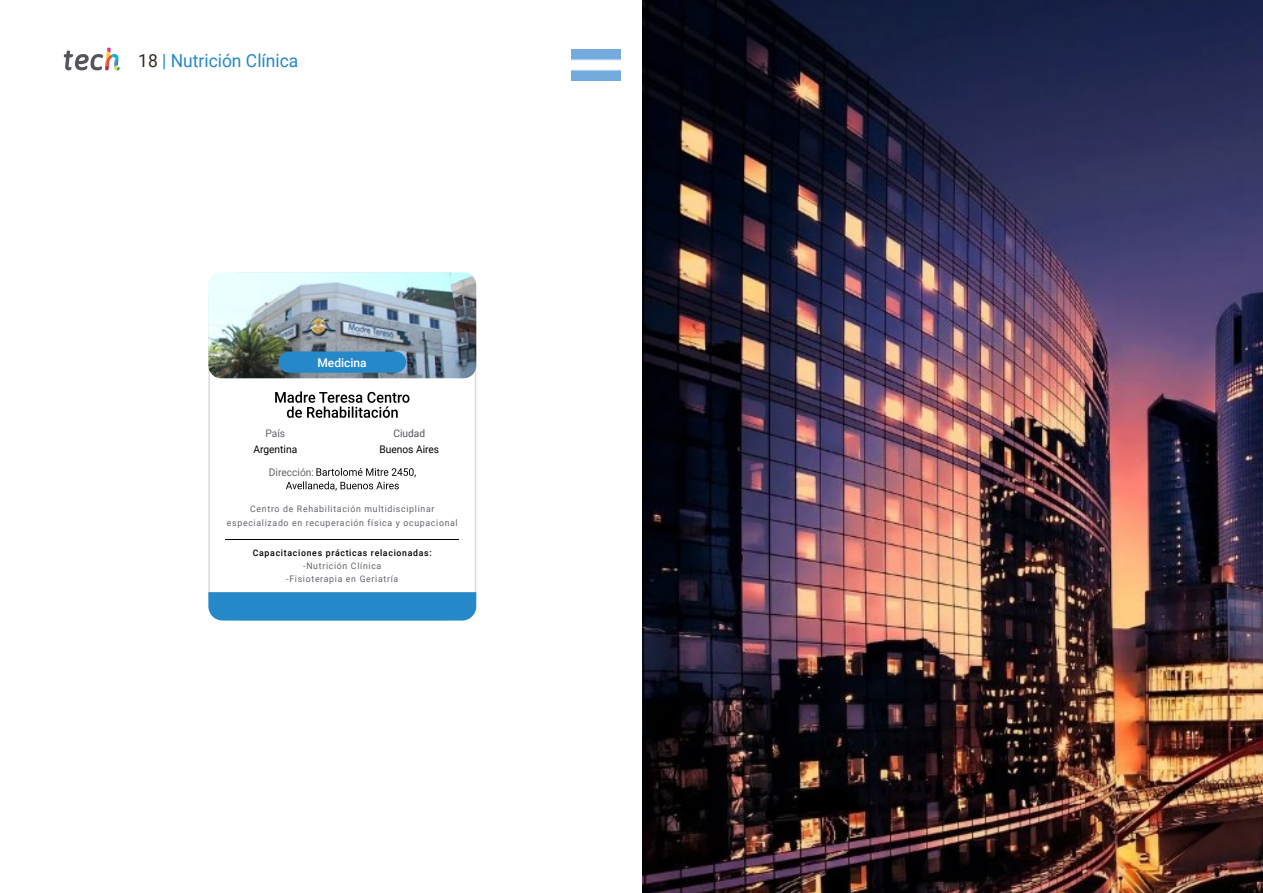
<style>
.page{position:relative;width:1263px;height:893px;background:#fff}
.page>*{position:absolute;margin:0;border:0;box-sizing:border-box;transform-origin:0 0}
.t1{font:18px "Roboto";color:#2488c9}
.t2{font:500 12px "Roboto";color:#fff}
.t3{font:10.5px "Roboto";color:#000}
.t4{font:10.5px "Roboto";color:#61646a}
.t5{font:10.5px "Roboto";color:#52555b}
.t6{font:9px/13.5px "Roboto";letter-spacing:.08em;color:#61646a;text-align:center}
.t7{font:500 9px "Roboto";letter-spacing:.08em;color:#000}
.s1{color:#312e20}
.s2{color:#1989cb}
</style>
<div class="page">
<svg style="left:64px;top:48px;width:56px;height:23px"></svg>
<img style="left:642px;top:0;width:621px;height:893px">
<svg style="left:208px;top:283px;width:269px;height:326px"></svg>
<img style="left:208px;top:272px;width:268px;height:106px">
<div style="left:279px;top:351px;width:127px;height:22px;background:#2488c9;border-radius:11px"></div>
<svg style="left:208px;top:592px;width:268px;height:29px;background:#2a8bca"></svg>
<hr style="left:225px;top:539px;width:234px;height:1px;background:#000">
<svg style="left:275px;top:391px;width:134px;height:27px"></svg>
<svg style="left:286px;top:468px;width:130px;height:23px"></svg>
<h1 class="t1" style="left:138px;top:48px;width:162px"><span class="s1">18</span> <span class="s2">|</span> Nutrición Clínica</h1>
<h2 class="t2" style="left:317px;top:354px;width:51px">Medicina</h2>
<p class="t4" style="left:265px;top:426px;width:21px">País</p>
<p class="t3" style="left:253px;top:442px;width:45px">Argentina</p>
<p class="t5" style="left:393px;top:426px;width:33px">Ciudad</p>
<p class="t3" style="left:379px;top:442px;width:61px">Buenos Aires</p>
<p class="t4" style="left:269px;top:465px;width:46px">Dirección:</p>
<p class="t6" style="left:227px;top:502px;width:232px">Centro de Rehabilitación multidisciplinar especializado en recuperación física y ocupacional</p>
<p class="t7" style="left:253px;top:546px;width:180px">Capacitaciones prácticas relacionadas:</p>
<p class="t6" style="left:286px;top:559px;width:114px">-Nutrición Clínica -Fisioterapia en Geriatría</p>
</div>
